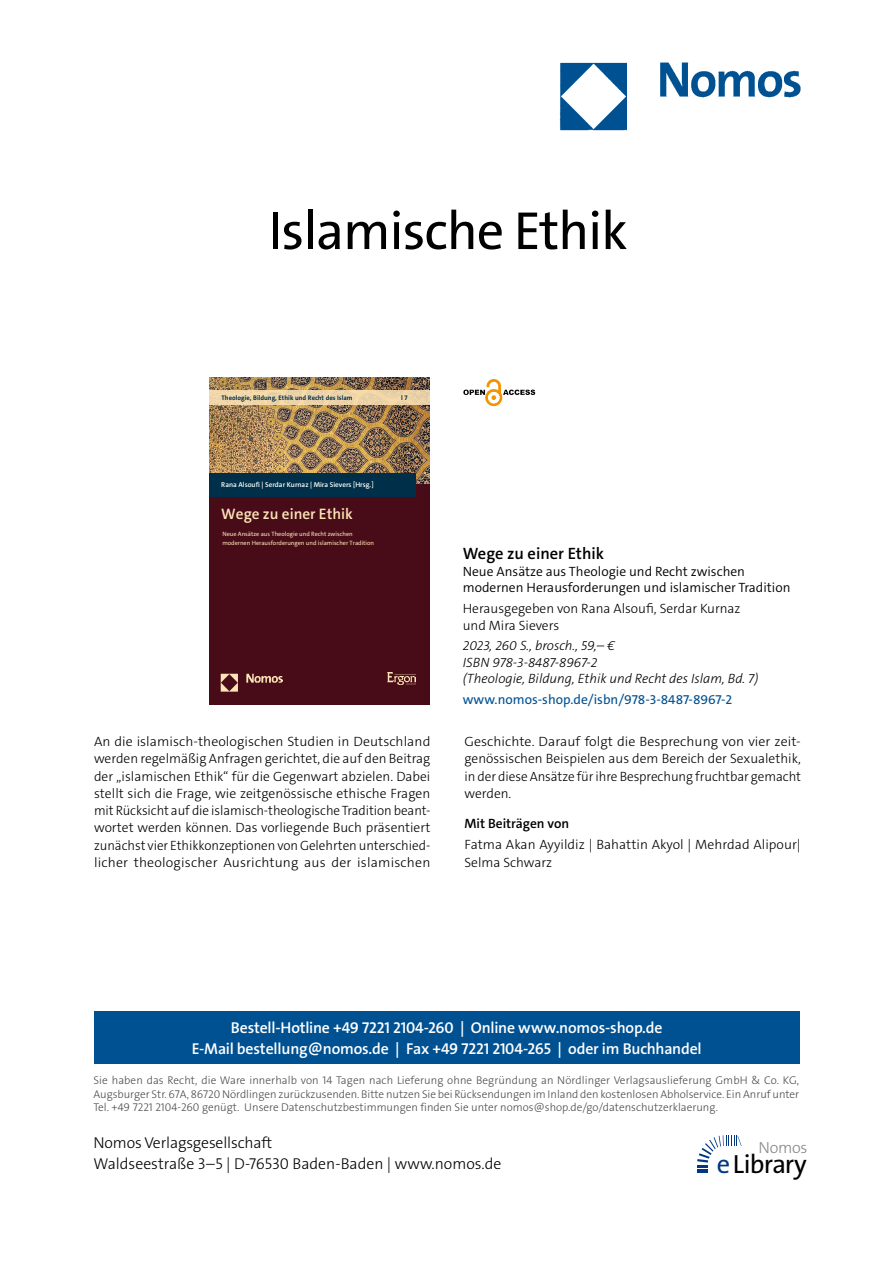
<style>
.page{position:relative;width:893px;height:1263px;background:#fff}
.page>*{position:absolute;margin:0;border:0;box-sizing:border-box;transform-origin:0 0}
._000_Headline{font:54px "The Sans Os F";letter-spacing:-.02em;color:#000}
.t1{font:26.4px "The Sans Os F";letter-spacing:-.03em;color:#000}
._001_Buchtitel{font:600 16.5px "The Sans C5";color:#000}
.t2{font:300 16.2px "The Sans Os F";letter-spacing:-.02em;color:#87888a}
.t3{font:600 15.75px/21px "The Sans Os F";letter-spacing:-.01em;color:#fff;text-align:center}
.t4{font:300 15.75px/21px "The Sans Os F";color:#000}
.t5{font:600 15.3px "The Sans C5";color:#fee5b8}
._005_Fließtext{font:300 13.5px/17.2px "The Sans C5";color:#000;text-align:justify}
._004_Bibilo{font:italic 300 13.5px/16.5px "The Sans C5";color:#000}
._002_Untertitel{font:300 13.5px/16.5px "The Sans C5";color:#000}
._003_Autor{font:300 13.5px/16.5px "The Sans C5";color:#000}
.www_link{font:13.5px "The Sans C5";color:#005192}
._005_Fließtext-2{font:600 13.5px "The Sans C5";color:#000}
.t6{font:300 11.25px/13.5px "The Sans Os F";color:#4b4b4d;text-align:justify}
.t7{font:600 7.05px "The Sans C5";color:#fff}
.t8{font:700 6.6px "The Sans C5";color:#002f49}
.t9{font:6.15px/9.1px "The Sans C5";color:#fee5b8}
.s1{font-weight:400}
.s2{color:#003882}
</style>
<div class="page">
<img style="left:559px;top:62px;width:242px;height:69px">
<div style="left:94px;top:1011px;width:705px;height:52px;background:#005192"></div>
<svg style="left:697px;top:1135px;width:45px;height:38px"></svg>
<img style="left:209px;top:378px;width:221px;height:106px">
<div style="left:209px;top:484px;width:221px;height:221px;background:#480c18"></div>
<div style="left:209px;top:473px;width:206px;height:23px;background:#002f49"></div>
<img style="left:221px;top:673px;width:62px;height:18px">
<div style="left:209px;top:391px;width:221px;height:14px;background:#efd5a8"></div>
<img style="left:388px;top:673px;width:27px;height:12px">
<svg style="left:463px;top:379px;width:72px;height:28px"></svg>
<p class="_000_Headline" style="left:268px;top:196px;width:361px">Islamische Ethik</p>
<p class="t8" style="left:222px;top:394px;width:133px">Theologie, Bildung, Ethik und Recht des Islam</p>
<p class="t8" style="left:401px;top:394px;width:8px">l7</p>
<p class="t7" style="left:221px;top:480px;width:154px">Rana Alsoufi | Serdar Kurnaz | Mira Sievers <span class="s1">[</span>Hrsg.<span class="s1">]</span></p>
<p class="t5" style="left:221px;top:504px;width:133px">Wege zu einer Ethik</p>
<p class="t9" style="left:222px;top:530px;width:153px">Neue Ansätze aus Theologie und Recht zwischen modernen Herausforderungen und islamischer Tradition</p>
<p class="_001_Buchtitel" style="left:463px;top:543px;width:143px">Wege zu einer Ethik</p>
<p class="_002_Untertitel" style="left:463px;top:563px;width:329px">Neue Ansätze aus Theologie und Recht zwischen modernen Herausforderungen und islamischer Tradition</p>
<p class="_003_Autor" style="left:463px;top:600px;width:279px">Herausgegeben von Rana Alsoufi, Serdar Kurnaz und Mira Sievers</p>
<p class="_004_Bibilo" style="left:463px;top:638px;width:297px">2023, 260 S., brosch., 59,– €<br>ISBN 978-3-8487-8967-2<br>(Theologie, Bildung, Ethik und Recht des Islam, Bd. 7)</p>
<p class="www_link" style="left:463px;top:691px;width:271px">www.nomos-shop.de/isbn/978-3-8487-8967-2</p>
<p class="_005_Fließtext" style="left:94px;top:733px;width:338px">An die islamisch-theologischen Studien in Deutschland werden regelmäßig Anfragen gerichtet, die auf den Beitrag der „islamischen Ethik“ für die Gegenwart abzielen. Dabei stellt sich die Frage, wie zeitgenössische ethische Fragen mit Rücksicht auf die islamisch-theologische Tradition beant&shy;wortet werden können. Das vorliegende Buch präsentiert zunächst vier Ethikkonzeptionen von Gelehrten unterschied&shy;licher theologischer Ausrichtung aus der islamischen</p>
<p class="_005_Fließtext" style="left:464px;top:733px;width:338px">Geschichte. Darauf folgt die Besprechung von vier zeit&shy;genössischen Beispielen aus dem Bereich der Sexualethik, in der diese Ansätze für ihre Besprechung fruchtbar gemacht werden.</p>
<p class="_005_Fließtext-2" style="left:464px;top:814px;width:106px">Mit Beiträgen von</p>
<p class="_005_Fließtext" style="left:464px;top:836px;width:338px">Fatma Akan Ayyildiz | Bahattin Akyol | Mehrdad Alipour|<br>Selma Schwarz</p>
<p class="t3" style="left:192px;top:1017px;width:511px">Bestell-Hotline +49 7221 2104-260 | Online www.nomos-shop.de<br>E-Mail bestellung@nomos.de | Fax +49 7221 2104-265 | oder im Buchhandel</p>
<p class="t6" style="left:94px;top:1074px;width:707px">Sie haben das Recht, die Ware innerhalb von 14 Tagen nach Lieferung ohne Begründung an Nördlinger Verlagsauslieferung GmbH &amp; Co. KG, Augsburger Str. 67A, 86720 Nördlingen zurückzusenden. Bitte nutzen Sie bei Rücksendungen im Inland den kostenlosen Abholservice. Ein Anruf unter Tel. +49 7221 2104-260 genügt. Unsere Datenschutzbestimmungen finden Sie unter nomos@shop.de/go/datenschutzerklaerung.</p>
<p class="t4" style="left:94px;top:1133px;width:409px">Nomos Verlagsgesellschaft<br>Waldseestraße 3–5 | D-76530 Baden-Baden | www.nomos.de</p>
<p class="t2" style="left:758px;top:1137px;width:51px">Nomos</p>
<h2 class="t1" style="left:717px;top:1147px;width:91px"><span class="s2">e</span>Library</h2>
</div>
